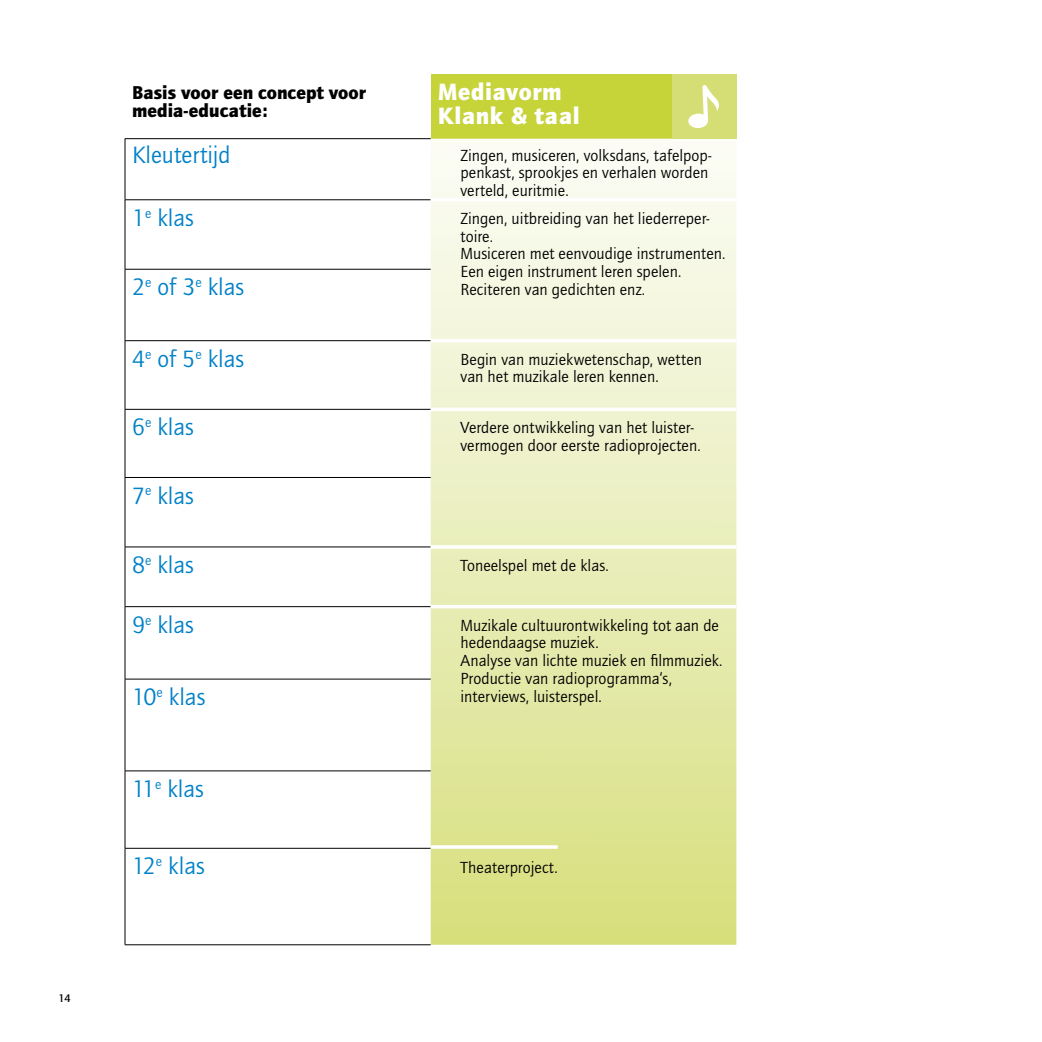
<style>
.page{position:relative;width:1042px;height:1042px;background:#fff}
.page>*{position:absolute;margin:0;border:0;box-sizing:border-box;transform-origin:0 0}
.t1{font:24.5px "Quay Itc T";color:#0081c7}
.t2{font:900 24.5px/24.5px "Quay Itc T";letter-spacing:.025em;color:#fff}
.t3{font:900 19.25px/17.8px "Quay Itc T";color:#000}
.t4{font:16.62px/17.8px "Quay Itc T";letter-spacing:.005em;color:#000}
.t5{font:700 11.38px "Quay Itc T";color:#000}
</style>
<div class="page">
<div style="left:431px;top:74px;width:305px;height:65px;background:#c6d339"></div>
<svg style="left:431px;top:150px;width:305px;height:795px"></svg>
<hr style="left:125px;top:199px;width:306px;height:1px;background:#000">
<hr style="left:125px;top:200px;width:1px;height:69px;background:#000">
<hr style="left:125px;top:269px;width:306px;height:1px;background:#000">
<hr style="left:125px;top:269px;width:1px;height:71px;background:#000">
<hr style="left:125px;top:340px;width:306px;height:1px;background:#000">
<hr style="left:125px;top:341px;width:1px;height:68px;background:#000">
<hr style="left:125px;top:409px;width:306px;height:1px;background:#000">
<hr style="left:125px;top:409px;width:1px;height:68px;background:#000">
<hr style="left:125px;top:477px;width:306px;height:1px;background:#000">
<hr style="left:125px;top:478px;width:1px;height:69px;background:#000">
<hr style="left:125px;top:547px;width:306px;height:1px;background:#000">
<hr style="left:125px;top:547px;width:1px;height:59px;background:#000">
<hr style="left:125px;top:606px;width:306px;height:1px;background:#000">
<hr style="left:125px;top:607px;width:1px;height:72px;background:#000">
<hr style="left:125px;top:679px;width:306px;height:1px;background:#000">
<hr style="left:125px;top:679px;width:1px;height:91px;background:#000">
<hr style="left:125px;top:770px;width:306px;height:1px;background:#000">
<hr style="left:125px;top:771px;width:1px;height:77px;background:#000">
<hr style="left:125px;top:848px;width:306px;height:1px;background:#000">
<hr style="left:125px;top:848px;width:1px;height:96px;background:#000">
<hr style="left:125px;top:139px;width:1px;height:61px;background:#000">
<hr style="left:125px;top:138px;width:306px;height:1px;background:#000">
<hr style="left:431px;top:198px;width:305px;height:3px;background:#fff">
<hr style="left:431px;top:339px;width:305px;height:3px;background:#fff">
<svg style="left:431px;top:407px;width:305px;height:4px"></svg>
<svg style="left:431px;top:545px;width:305px;height:4px"></svg>
<hr style="left:431px;top:605px;width:305px;height:3px;background:#fff">
<hr style="left:125px;top:944px;width:306px;height:1px;background:#000">
<div style="left:672px;top:74px;width:64px;height:65px;background:#d5de75"></div>
<svg style="left:688px;top:85px;width:31px;height:43px"></svg>
<svg style="left:431px;top:845px;width:127px;height:4px"></svg>
<p class="t5" style="left:59px;top:992px;width:13px">14</p>
<p class="t3" style="left:132px;top:84px;width:236px">Basis voor een concept voor media-educatie:</p>
<h1 class="t2" style="left:438px;top:79px;width:143px">Mediavorm<br>Klank &amp; taal</h1>
<h1 class="t1" style="left:132px;top:141px;width:100px">Kleutertijd</h1>
<p class="t4" style="left:460px;top:146px;width:253px">Zingen, musiceren, volksdans, tafelpop&shy;penkast, sprookjes en verhalen worden verteld, euritmie.</p>
<h1 class="t1" style="left:132px;top:203px;width:63px">1<sup>e</sup> klas</h1>
<p class="t4" style="left:460px;top:209px;width:266px">Zingen, uitbreiding van het liederreper&shy;toire.<br>Musiceren met eenvoudige instrumenten.<br>Een eigen instrument leren spelen.</p>
<h1 class="t1" style="left:132px;top:273px;width:114px">2<sup>e</sup> of 3<sup>e</sup> klas</h1>
<p class="t4" style="left:460px;top:280px;width:186px">Reciteren van gedichten enz.</p>
<h1 class="t1" style="left:132px;top:344px;width:114px">4<sup>e</sup> of 5<sup>e</sup> klas</h1>
<p class="t4" style="left:460px;top:350px;width:243px">Begin van muziekwetenschap, wetten van het muzikale leren kennen.</p>
<h1 class="t1" style="left:132px;top:413px;width:63px">6<sup>e</sup> klas</h1>
<p class="t4" style="left:460px;top:418px;width:242px">Verdere ontwikkeling van het luister&shy;vermogen door eerste radioprojecten.</p>
<h1 class="t1" style="left:132px;top:481px;width:63px">7<sup>e</sup> klas</h1>
<h1 class="t1" style="left:132px;top:550px;width:63px">8<sup>e</sup> klas</h1>
<p class="t4" style="left:460px;top:556px;width:150px">Toneelspel met de klas.</p>
<h1 class="t1" style="left:132px;top:610px;width:63px">9<sup>e</sup> klas</h1>
<p class="t4" style="left:460px;top:616px;width:264px">Muzikale cultuurontwikkeling tot aan de hedendaagse muziek.<br>Analyse van lichte muziek en filmmuziek.<br>Productie van radioprogramma‘s, interviews, luisterspel.</p>
<h1 class="t1" style="left:132px;top:683px;width:75px">10<sup>e</sup> klas</h1>
<h1 class="t1" style="left:132px;top:774px;width:73px">11<sup>e</sup> klas</h1>
<h1 class="t1" style="left:132px;top:852px;width:74px">12<sup>e</sup> klas</h1>
<p class="t4" style="left:460px;top:858px;width:99px">Theaterproject.</p>
</div>
